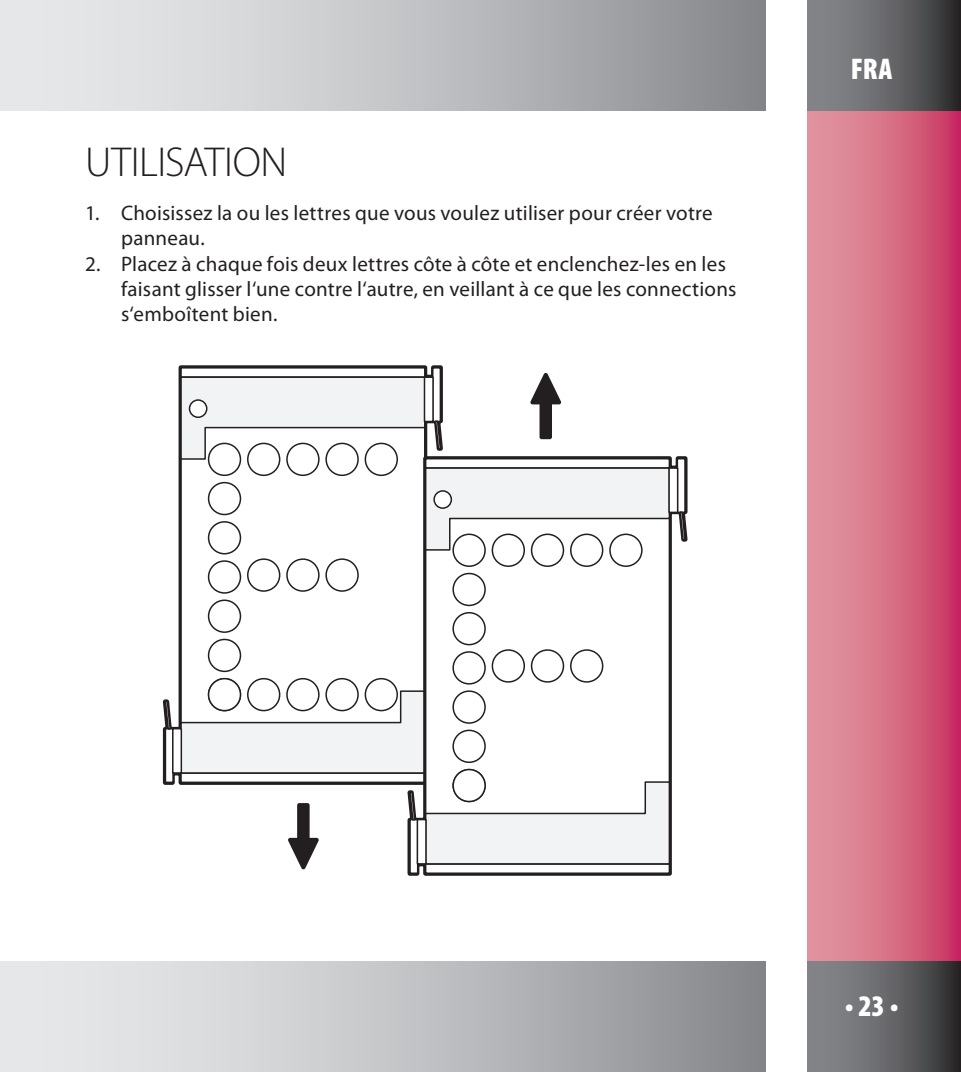
<style>
.page{position:relative;width:961px;height:1072px;background:#fff}
.page>*{position:absolute;margin:0;border:0;box-sizing:border-box;transform-origin:0 0}
.Überschrift_Ebene_1{font:300 42px "Myriad Pro";letter-spacing:-.01em;color:#231f20}
.t1{font:900 condensed 30px "Myriad Pro";color:#fff}
.Aufzählung_Ebene_1_Z{font:21px/25.2px "Myriad Pro";letter-spacing:.01em;color:#231f20}
</style>
<div class="page">
<div style="left:0;top:0;width:765px;height:111px;background:linear-gradient(to right,#f4f5f6,#8d8e92)"></div>
<svg style="left:808px;top:111px;width:153px;height:850px"></svg>
<div style="left:0;top:961px;width:765px;height:110px;background:linear-gradient(to right,#f4f5f6,#8d8e92)"></div>
<svg style="left:808px;top:0;width:153px;height:111px"></svg>
<svg style="left:808px;top:961px;width:153px;height:110px"></svg>
<svg style="left:288px;top:803px;width:31px;height:66px"></svg>
<svg style="left:530px;top:373px;width:31px;height:66px"></svg>
<svg style="left:162px;top:365px;width:281px;height:420px"></svg>
<div style="left:181px;top:368px;width:244px;height:9px;background:#fff"></div>
<div style="left:180px;top:367px;width:245px;height:11px;border:2px solid #231f20"></div>
<div style="left:181px;top:772px;width:244px;height:10px;background:#fff"></div>
<div style="left:180px;top:772px;width:245px;height:11px;border:2px solid #231f20"></div>
<div style="left:181px;top:377px;width:244px;height:396px;background:#fff"></div>
<svg style="left:180px;top:376px;width:246px;height:84px"></svg>
<svg style="left:180px;top:689px;width:225px;height:85px"></svg>
<div style="left:365px;top:678px;width:32px;height:32px;background:#fff;border-radius:50%"></div>
<div style="left:365px;top:678px;width:33px;height:33px;border:2px solid #231f20;border-radius:50%"></div>
<div style="left:326px;top:678px;width:32px;height:32px;background:#fff;border-radius:50%"></div>
<div style="left:325px;top:678px;width:34px;height:33px;border:2px solid #231f20;border-radius:50%"></div>
<div style="left:287px;top:678px;width:32px;height:32px;background:#fff;border-radius:50%"></div>
<div style="left:286px;top:678px;width:34px;height:33px;border:2px solid #231f20;border-radius:50%"></div>
<div style="left:248px;top:678px;width:32px;height:32px;background:#fff;border-radius:50%"></div>
<div style="left:247px;top:678px;width:33px;height:33px;border:2px solid #231f20;border-radius:50%"></div>
<div style="left:365px;top:443px;width:32px;height:32px;background:#fff;border-radius:50%"></div>
<div style="left:365px;top:442px;width:33px;height:34px;border:2px solid #231f20;border-radius:50%"></div>
<div style="left:326px;top:443px;width:32px;height:32px;background:#fff;border-radius:50%"></div>
<div style="left:325px;top:442px;width:34px;height:34px;border:2px solid #231f20;border-radius:50%"></div>
<div style="left:287px;top:443px;width:32px;height:32px;background:#fff;border-radius:50%"></div>
<div style="left:286px;top:442px;width:34px;height:34px;border:2px solid #231f20;border-radius:50%"></div>
<div style="left:248px;top:443px;width:32px;height:32px;background:#fff;border-radius:50%"></div>
<div style="left:247px;top:442px;width:33px;height:34px;border:2px solid #231f20;border-radius:50%"></div>
<div style="left:325px;top:558px;width:34px;height:34px;border:2px solid #231f20;border-radius:50%"></div>
<div style="left:286px;top:558px;width:34px;height:34px;border:2px solid #231f20;border-radius:50%"></div>
<div style="left:247px;top:558px;width:33px;height:34px;border:2px solid #231f20;border-radius:50%"></div>
<div style="left:208px;top:521px;width:33px;height:33px;border:2px solid #231f20;border-radius:50%"></div>
<div style="left:208px;top:560px;width:33px;height:33px;border:2px solid #231f20;border-radius:50%"></div>
<div style="left:208px;top:599px;width:33px;height:34px;border:2px solid #231f20;border-radius:50%"></div>
<div style="left:208px;top:638px;width:33px;height:34px;border:2px solid #231f20;border-radius:50%"></div>
<div style="left:209px;top:678px;width:31px;height:32px;background:#fff;border-radius:50%"></div>
<div style="left:208px;top:678px;width:33px;height:33px;border:2px solid #231f20;border-radius:50%"></div>
<div style="left:209px;top:443px;width:31px;height:32px;background:#fff;border-radius:50%"></div>
<div style="left:208px;top:442px;width:33px;height:34px;border:2px solid #231f20;border-radius:50%"></div>
<div style="left:208px;top:482px;width:33px;height:33px;border:2px solid #231f20;border-radius:50%"></div>
<div style="left:433px;top:368px;width:7px;height:53px;background:#fff"></div>
<div style="left:432px;top:367px;width:9px;height:55px;border:2px solid #231f20"></div>
<div style="left:424px;top:377px;width:9px;height:44px;background:#fff"></div>
<div style="left:424px;top:376px;width:10px;height:46px;border:2px solid #231f20"></div>
<svg style="left:434px;top:420px;width:8px;height:30px"></svg>
<div style="left:165px;top:728px;width:8px;height:54px;background:#fff"></div>
<div style="left:165px;top:728px;width:9px;height:55px;border:2px solid #231f20"></div>
<div style="left:173px;top:728px;width:8px;height:45px;background:#fff"></div>
<div style="left:172px;top:728px;width:10px;height:45px;border:2px solid #231f20"></div>
<svg style="left:164px;top:699px;width:8px;height:31px"></svg>
<div style="left:190px;top:400px;width:17px;height:17px;background:#fff;border-radius:50%"></div>
<div style="left:189px;top:399px;width:18px;height:19px;border:2px solid #231f20;border-radius:50%"></div>
<svg style="left:405px;top:454px;width:283px;height:422px"></svg>
<div style="left:426px;top:459px;width:243px;height:9px;background:#fff"></div>
<div style="left:425px;top:458px;width:245px;height:11px;border:2px solid #231f20"></div>
<div style="left:426px;top:863px;width:243px;height:10px;background:#fff"></div>
<div style="left:425px;top:862px;width:245px;height:12px;border:2px solid #231f20"></div>
<div style="left:426px;top:468px;width:243px;height:395px;background:#fff"></div>
<svg style="left:424px;top:466px;width:247px;height:85px"></svg>
<svg style="left:424px;top:780px;width:247px;height:85px"></svg>
<div style="left:610px;top:534px;width:32px;height:32px;background:#fff;border-radius:50%"></div>
<div style="left:609px;top:533px;width:34px;height:34px;border:2px solid #231f20;border-radius:50%"></div>
<div style="left:571px;top:534px;width:32px;height:32px;background:#fff;border-radius:50%"></div>
<div style="left:570px;top:533px;width:33px;height:34px;border:2px solid #231f20;border-radius:50%"></div>
<div style="left:532px;top:534px;width:31px;height:32px;background:#fff;border-radius:50%"></div>
<div style="left:531px;top:533px;width:33px;height:34px;border:2px solid #231f20;border-radius:50%"></div>
<div style="left:492px;top:534px;width:32px;height:32px;background:#fff;border-radius:50%"></div>
<div style="left:492px;top:533px;width:33px;height:34px;border:2px solid #231f20;border-radius:50%"></div>
<div style="left:570px;top:649px;width:33px;height:33px;border:2px solid #231f20;border-radius:50%"></div>
<div style="left:531px;top:649px;width:33px;height:33px;border:2px solid #231f20;border-radius:50%"></div>
<div style="left:492px;top:649px;width:33px;height:33px;border:2px solid #231f20;border-radius:50%"></div>
<div style="left:452px;top:612px;width:34px;height:33px;border:2px solid #231f20;border-radius:50%"></div>
<div style="left:452px;top:651px;width:34px;height:33px;border:2px solid #231f20;border-radius:50%"></div>
<div style="left:452px;top:690px;width:34px;height:33px;border:2px solid #231f20;border-radius:50%"></div>
<div style="left:452px;top:729px;width:34px;height:34px;border:2px solid #231f20;border-radius:50%"></div>
<div style="left:453px;top:769px;width:32px;height:32px;background:#fff;border-radius:50%"></div>
<div style="left:452px;top:768px;width:34px;height:34px;border:2px solid #231f20;border-radius:50%"></div>
<div style="left:453px;top:534px;width:32px;height:32px;background:#fff;border-radius:50%"></div>
<div style="left:452px;top:533px;width:34px;height:34px;border:2px solid #231f20;border-radius:50%"></div>
<div style="left:452px;top:573px;width:34px;height:33px;border:2px solid #231f20;border-radius:50%"></div>
<div style="left:677px;top:459px;width:8px;height:53px;background:#fff"></div>
<div style="left:677px;top:458px;width:9px;height:55px;border:2px solid #231f20"></div>
<div style="left:669px;top:468px;width:9px;height:44px;background:#fff"></div>
<div style="left:668px;top:467px;width:10px;height:46px;border:2px solid #231f20"></div>
<svg style="left:679px;top:510px;width:8px;height:31px"></svg>
<div style="left:410px;top:819px;width:8px;height:54px;background:#fff"></div>
<div style="left:409px;top:818px;width:9px;height:56px;border:2px solid #231f20"></div>
<div style="left:417px;top:819px;width:9px;height:44px;background:#fff"></div>
<div style="left:417px;top:818px;width:10px;height:46px;border:2px solid #231f20"></div>
<svg style="left:408px;top:790px;width:8px;height:31px"></svg>
<div style="left:434px;top:491px;width:17px;height:17px;background:#fff;border-radius:50%"></div>
<div style="left:433px;top:490px;width:19px;height:19px;border:2px solid #231f20;border-radius:50%"></div>
<p class="Überschrift_Ebene_1" style="left:85px;top:139px;width:204px">UTILISATION</p>
<p class="Aufzählung_Ebene_1_Z" style="left:121px;top:200px;width:593px;text-indent:-36px">1. Choisissez la ou les lettres que vous voulez utiliser pour créer votre panneau.</p>
<p class="Aufzählung_Ebene_1_Z" style="left:121px;top:251px;width:617px;text-indent:-36px">2. Placez à chaque fois deux lettres côte à côte et enclenchez-les en les faisant glisser l‘une contre l‘autre, en veillant à ce que les connections s‘emboîtent bien.</p>
<h2 class="t1" style="left:851px;top:53px;width:43px">FRA</h2>
<h2 class="t1" style="left:845px;top:989px;width:56px">• 23 •</h2>
</div>
